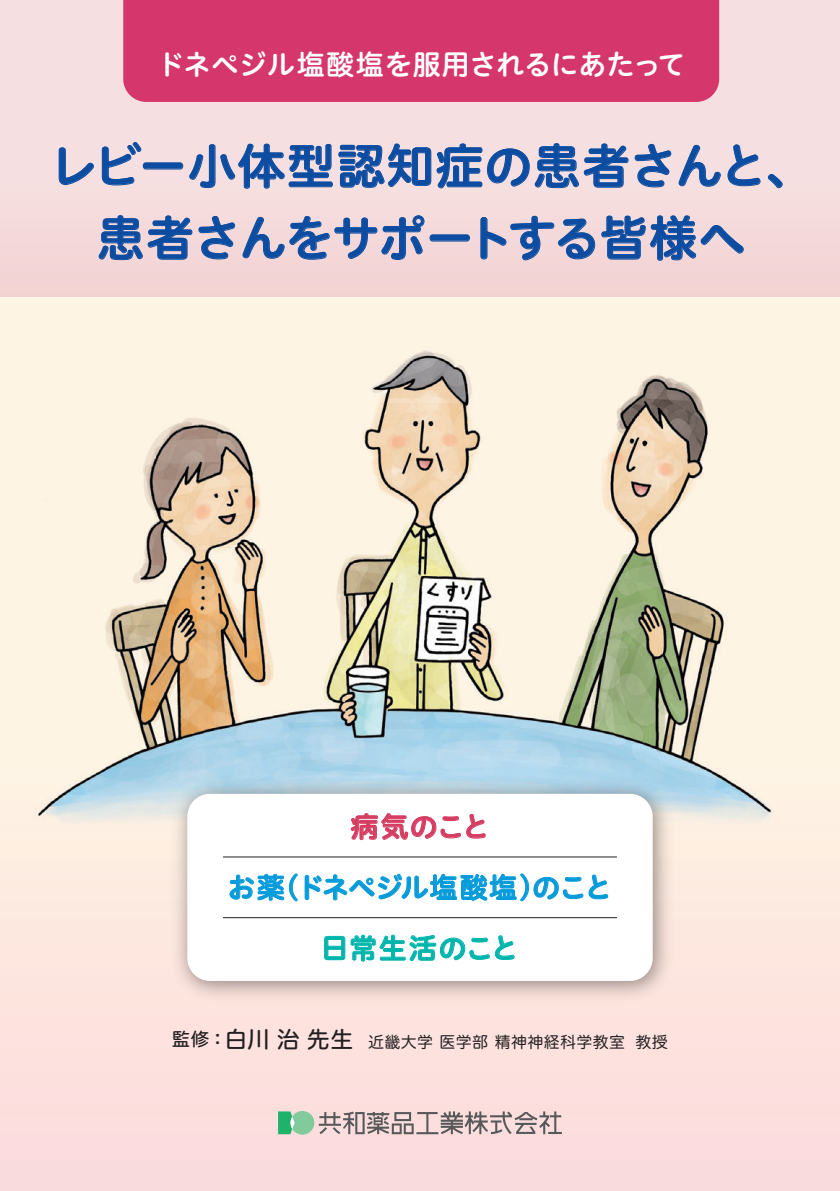
<style>
.page{position:relative;width:840px;height:1191px;background:#fff}
.page>*{position:absolute;margin:0;border:0;box-sizing:border-box;transform-origin:0 0}
.t1{font:48px/72px "Hiragino UD Sans R Std W6";letter-spacing:-.02em;color:#0d4da1;text-align:center}
.t2{font:28px "Hiragino UD Sans R Std W6";letter-spacing:-.005em;color:#fff}
.t3{font:28px "Hiragino UD Sans R Std W6";letter-spacing:-.035em;color:#069bda}
.t4{font:28px "Hiragino UD Sans R Std W6";letter-spacing:.035em;color:#00b5ac}
.t5{font:28px "Hiragino UD Sans R Std W6";letter-spacing:-.005em;color:#d53d62}
.t6{font:16px "Hiragino UD Sans R Std W4";letter-spacing:.02em;color:#231f20}
.s1{font-family:"Hiragino UD Sans R Std W5";font-size:18.4px}
.s2{font-family:"Hiragino UD Sans R Std W5";font-size:23px}
</style>
<div class="page">
<img style="left:0;top:297px;width:839px;height:894px">
<div style="left:0;top:0;width:839px;height:297px;background:linear-gradient(to right,#f5dbdc,#f5dbdc)"></div>
<div style="left:123px;top:0;width:595px;height:102px;background:#d5366c"></div>
<svg style="left:59px;top:147px;width:35px;height:38px"></svg>
<svg style="left:102px;top:142px;width:39px;height:44px;background:#d7ccd7"></svg>
<div style="left:143px;top:163px;width:40px;height:6px;border:1px solid #0d4da1;border-radius:3px"></div>
<svg style="left:189px;top:143px;width:439px;height:50px;background:#d2c8d6"></svg>
<svg style="left:634px;top:143px;width:37px;height:44px;background:#d5cad6"></svg>
<svg style="left:678px;top:145px;width:42px;height:42px;background:#ddcfd9"></svg>
<svg style="left:727px;top:140px;width:33px;height:46px;background:#dbced8"></svg>
<svg style="left:767px;top:174px;width:15px;height:14px"></svg>
<svg style="left:98px;top:215px;width:94px;height:45px;background:#c5bcce"></svg>
<svg style="left:198px;top:215px;width:37px;height:44px;background:#d3c5d1"></svg>
<svg style="left:242px;top:215px;width:182px;height:45px;background:#dbc9d3"></svg>
<div style="left:429px;top:235px;width:40px;height:6px;border:1px solid #0d4da1;border-radius:3px"></div>
<svg style="left:480px;top:216px;width:115px;height:44px;background:#d9c8d2"></svg>
<svg style="left:601px;top:215px;width:142px;height:52px;background:#d3c4d1"></svg>
<img style="left:164px;top:770px;width:517px;height:240px">
<div style="left:187px;top:793px;width:465px;height:188px;background:#fff;border-radius:23px"></div>
<svg style="left:351px;top:813px;width:109px;height:28px"></svg>
<svg style="left:466px;top:813px;width:19px;height:25px"></svg>
<svg style="left:229px;top:873px;width:68px;height:28px"></svg>
<svg style="left:304px;top:873px;width:303px;height:28px"></svg>
<svg style="left:324px;top:934px;width:165px;height:27px"></svg>
<svg style="left:495px;top:935px;width:19px;height:25px"></svg>
<hr style="left:223px;top:856px;width:393px;height:1px;background:#231f20">
<hr style="left:223px;top:917px;width:393px;height:1px;background:#231f20">
<svg style="left:278px;top:1111px;width:283px;height:23px;background:#b6b1ab"></svg>
<p class="t2" style="left:156px;top:43px;width:530px">ドネペジル塩酸塩を服用されるにあたって</p>
<p class="t1" style="left:49px;top:128px;width:765px">レビー小体型認知症の患者さんと、患者さんをサポートする皆様へ</p>
<p class="t5" style="left:350px;top:805px;width:140px">病気のこと</p>
<p class="t3" style="left:227px;top:866px;width:386px">お薬（ドネペジル塩酸塩）のこと</p>
<p class="t4" style="left:320px;top:926px;width:199px">日常生活のこと</p>
<p class="t6" style="left:172px;top:1029px;width:497px"><span class="s1">監修：</span><span class="s2">白川 治 先生</span> 近畿大学医学部精神神経科学教室 教授</p>
</div>
